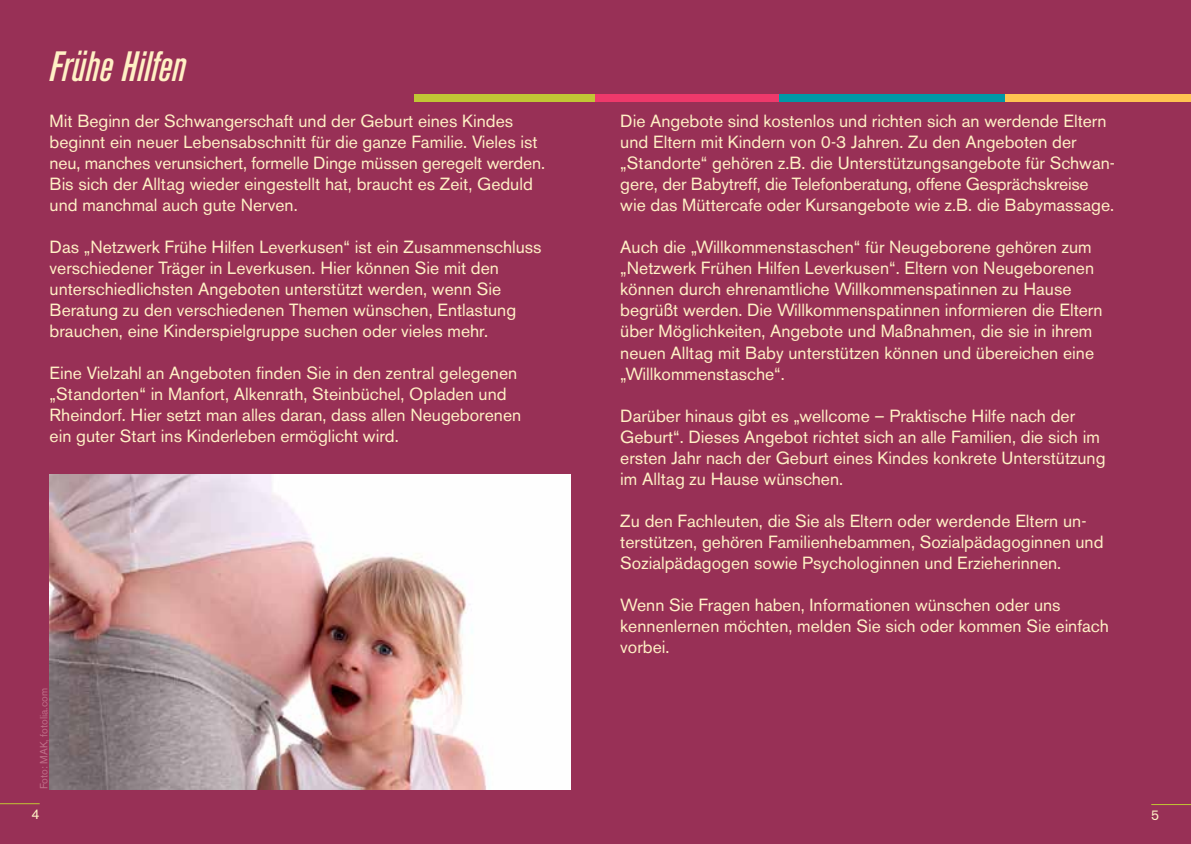
<style>
.page{position:relative;width:1191px;height:844px;background:#fff}
.page>*{position:absolute;margin:0;border:0;box-sizing:border-box;transform-origin:0 0}
.t1{font:italic 500 42px "Akzidenz Grotesk Condensed BQ";color:#fff0c5}
.t2{font:17.5px/21px "Akzidenz Grotesk BE";color:#fff0c5}
.t3{font:14px "Akzidenz Grotesk BE";color:#fff0c5}
.t4{font:10.5px "Akzidenz Grotesk BE";color:#be6f88}
</style>
<div class="page">
<div style="left:0;top:0;width:1191px;height:843px;background:#983056"></div>
<hr style="left:0;top:803px;width:40px;height:1px;background:#c1c635">
<hr style="left:1151px;top:803px;width:40px;height:1px;background:#c1c635">
<img style="left:50px;top:474px;width:520px;height:315px">
<div style="left:414px;top:94px;width:230px;height:8px;background:#c1c635"></div>
<div style="left:595px;top:94px;width:231px;height:8px;background:#ee396b"></div>
<div style="left:779px;top:94px;width:231px;height:8px;background:#0098a7"></div>
<div style="left:1006px;top:94px;width:185px;height:8px;background:#ffc351"></div>
<h1 class="t1" style="left:50px;top:42px;width:138px">Frühe Hilfen</h1>
<p class="t2" style="left:50px;top:110px;width:497px">Mit Beginn der Schwangerschaft und der Geburt eines Kindes beginnt ein neuer Lebensabschnitt für die ganze Familie. Vieles ist neu, manches verunsichert, formelle Dinge müssen geregelt werden.<br>Bis sich der Alltag wieder eingestellt hat, braucht es Zeit, Geduld und manchmal auch gute Nerven.</p>
<p class="t2" style="left:50px;top:236px;width:493px">Das „Netzwerk Frühe Hilfen Leverkusen“ ist ein Zusammenschluss verschiedener Träger in Leverkusen. Hier können Sie mit den unterschiedlichsten Angeboten unterstützt werden, wenn Sie Beratung zu den verschiedenen Themen wünschen, Entlastung brauchen, eine Kinderspielgruppe suchen oder vieles mehr.</p>
<p class="t2" style="left:50px;top:362px;width:473px">Eine Vielzahl an Angeboten finden Sie in den zentral gelegenen „Standorten“ in Manfort, Alkenrath, Steinbüchel, Opladen und Rheindorf. Hier setzt man alles daran, dass allen Neugeborenen ein guter Start ins Kinderleben ermöglicht wird.</p>
<p class="t4" style="left:38px;top:789px;width:103px;rotate:-90deg">Foto: MAK, fotolia.com</p>
<p class="t2" style="left:620px;top:111px;width:496px">Die Angebote sind kostenlos und richten sich an werdende Eltern und Eltern mit Kindern von 0-3 Jahren. Zu den Angeboten der „Standorte“ gehören z.B. die Unterstützungsangebote für Schwan&shy;gere, der Babytreff, die Telefonberatung, offene Gesprächskreise wie das Müttercafe oder Kursangebote wie z.B. die Babymassage.</p>
<p class="t2" style="left:620px;top:237px;width:484px">Auch die „Willkommenstaschen“ für Neugeborene gehören zum „Netzwerk Frühen Hilfen Leverkusen“. Eltern von Neugeborenen können durch ehrenamtliche Willkommenspatinnen zu Hause begrüßt werden. Die Willkommenspatinnen informieren die Eltern über Möglichkeiten, Angebote und Maßnahmen, die sie in ihrem neuen Alltag mit Baby unterstützen können und übereichen eine „Willkommenstasche“.</p>
<p class="t2" style="left:620px;top:405px;width:487px">Darüber hinaus gibt es „wellcome – Praktische Hilfe nach der Geburt“. Dieses Angebot richtet sich an alle Familien, die sich im ersten Jahr nach der Geburt eines Kindes konkrete Unterstützung im Alltag zu Hause wünschen.</p>
<p class="t2" style="left:620px;top:510px;width:485px">Zu den Fachleuten, die Sie als Eltern oder werdende Eltern un&shy;terstützen, gehören Familienhebammen, Sozialpädagoginnen und<br>Sozialpädagogen sowie Psychologinnen und Erzieherinnen.</p>
<p class="t2" style="left:620px;top:594px;width:490px">Wenn Sie Fragen haben, Informationen wünschen oder uns kennenlernen möchten, melden Sie sich oder kommen Sie einfach vorbei.</p>
<p class="t3" style="left:32px;top:805px;width:10px">4</p>
<p class="t3" style="left:1151px;top:806px;width:10px">5</p>
</div>
